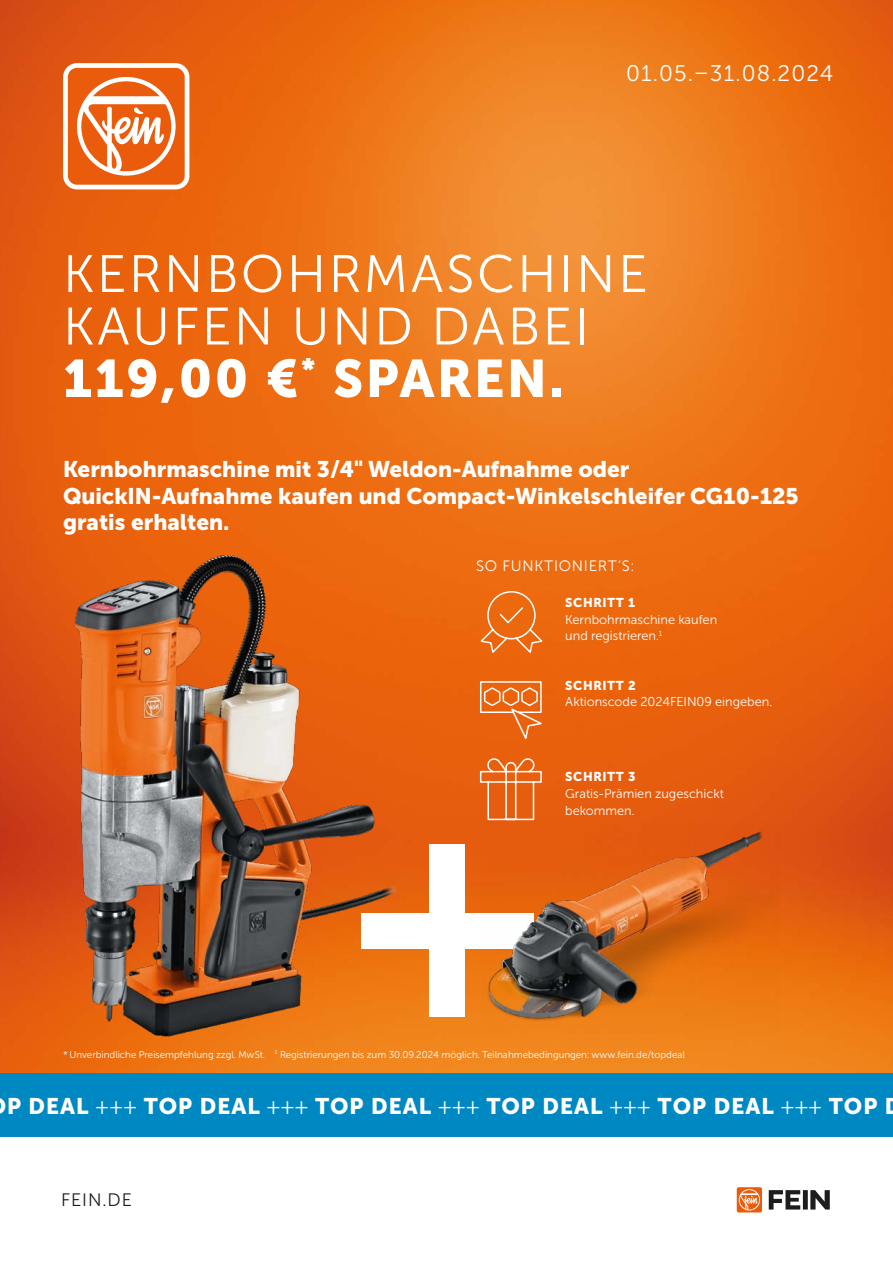
<style>
.page{position:relative;width:893px;height:1263px;background:#fff}
.page>*{position:absolute;margin:0;border:0;box-sizing:border-box;transform-origin:0 0}
.t1{font:300 52.5px/52.5px "FEIN Corporate";letter-spacing:.05em;color:#fff}
.t2{font:700 22.5px/26.2px "FEIN Corporate";color:#fff}
.t3{font:700 22.5px "FEIN Corporate";letter-spacing:.05em;color:#fff}
.t4{font:300 22.5px "FEIN Corporate";letter-spacing:.05em;color:#fff}
.t5{font:300 18px "FEIN Corporate";letter-spacing:.05em;color:#1d1d1b}
.t6{font:300 15px "FEIN Corporate";letter-spacing:.05em;color:#fff}
.t7{font:300 12.75px/17px "FEIN Corporate";color:#fff}
.t8{font:700 12.75px "FEIN Corporate";letter-spacing:.05em;color:#fff}
.t9{font:300 9.75px "FEIN Corporate";color:#fff}
.s1{font-weight:700}
.s2{font-weight:300}
</style>
<div class="page">
<img style="left:0;top:0;width:893px;height:1073px">
<svg style="left:63px;top:63px;width:126px;height:126px"></svg>
<div style="left:737px;top:1187px;width:25px;height:25px;background:#ea5b0b;border-radius:2px"></div>
<svg style="left:739px;top:1189px;width:21px;height:21px"></svg>
<svg style="left:769px;top:1190px;width:31px;height:19px"></svg>
<div style="left:803px;top:1190px;width:5px;height:19px;background:#1d1d1b"></div>
<svg style="left:810px;top:1190px;width:20px;height:19px"></svg>
<div style="left:0;top:1073px;width:893px;height:64px;background:#0088c2"></div>
<svg style="left:478px;top:590px;width:67px;height:65px;background:#ed7625"></svg>
<svg style="left:479px;top:680px;width:67px;height:63px;background:#ec7830"></svg>
<svg style="left:479px;top:758px;width:64px;height:63px;background:#ea7835"></svg>
<div style="left:361px;top:913px;width:172px;height:36px;background:#fff"></div>
<div style="left:429px;top:845px;width:36px;height:172px;background:#fff"></div>
<img style="left:397px;top:529px;width:18px;height:544px">
<img style="left:38px;top:529px;width:359px;height:544px">
<img style="left:769px;top:823px;width:10px;height:210px">
<img style="left:483px;top:823px;width:286px;height:210px">
<h2 class="t4" style="left:626px;top:61px;width:209px">01.05.–31.08.2024</h2>
<h1 class="t1" style="left:63px;top:248px;width:586px">KERNBOHRMASCHINE<br>KAUFEN UND DABEI<br><span class="s1">119,00 €</span><sup>*</sup> <span class="s1">SPAREN.</span></h1>
<h2 class="t2" style="left:63px;top:456px;width:737px">Kernbohrmaschine mit 3/4" Weldon-Aufnahme oder<br>QuickIN-Aufnahme kaufen und Compact-Winkelschleifer CG10-125 gratis erhalten.</h2>
<h3 class="t6" style="left:476px;top:557px;width:159px">SO FUNKTIONIERT‘S:</h3>
<h3 class="t8" style="left:565px;top:595px;width:71px">SCHRITT 1</h3>
<h3 class="t7" style="left:565px;top:611px;width:153px">Kernbohrmaschine kaufen und registrieren.<sup>1</sup></h3>
<h3 class="t8" style="left:565px;top:678px;width:72px">SCHRITT 2</h3>
<h3 class="t7" style="left:565px;top:694px;width:208px">Aktionscode 2024FEIN09 eingeben.</h3>
<h3 class="t8" style="left:565px;top:769px;width:72px">SCHRITT 3</h3>
<h3 class="t7" style="left:565px;top:785px;width:160px">Gratis-Prämien zugeschickt bekommen.</h3>
<p class="t9" style="left:63px;top:1049px;width:623px">* Unverbindliche Preisempfehlung zzgl. MwSt. <sup>1</sup> Registrierungen bis zum 30.09.2024 möglich. Teilnahmebedingungen: www.fein.de/topdeal</p>
<h2 class="t3" style="left:7px;top:1093px;width:872px">P DEAL <span class="s2">+++</span> TOP DEAL <span class="s2">+++</span> TOP DEAL <span class="s2">+++</span> TOP DEAL <span class="s2">+++</span> TOP DEAL <span class="s2">+++</span> TOP</h2>
<h3 class="t5" style="left:61px;top:1190px;width:72px">FEIN.DE</h3>
</div>
